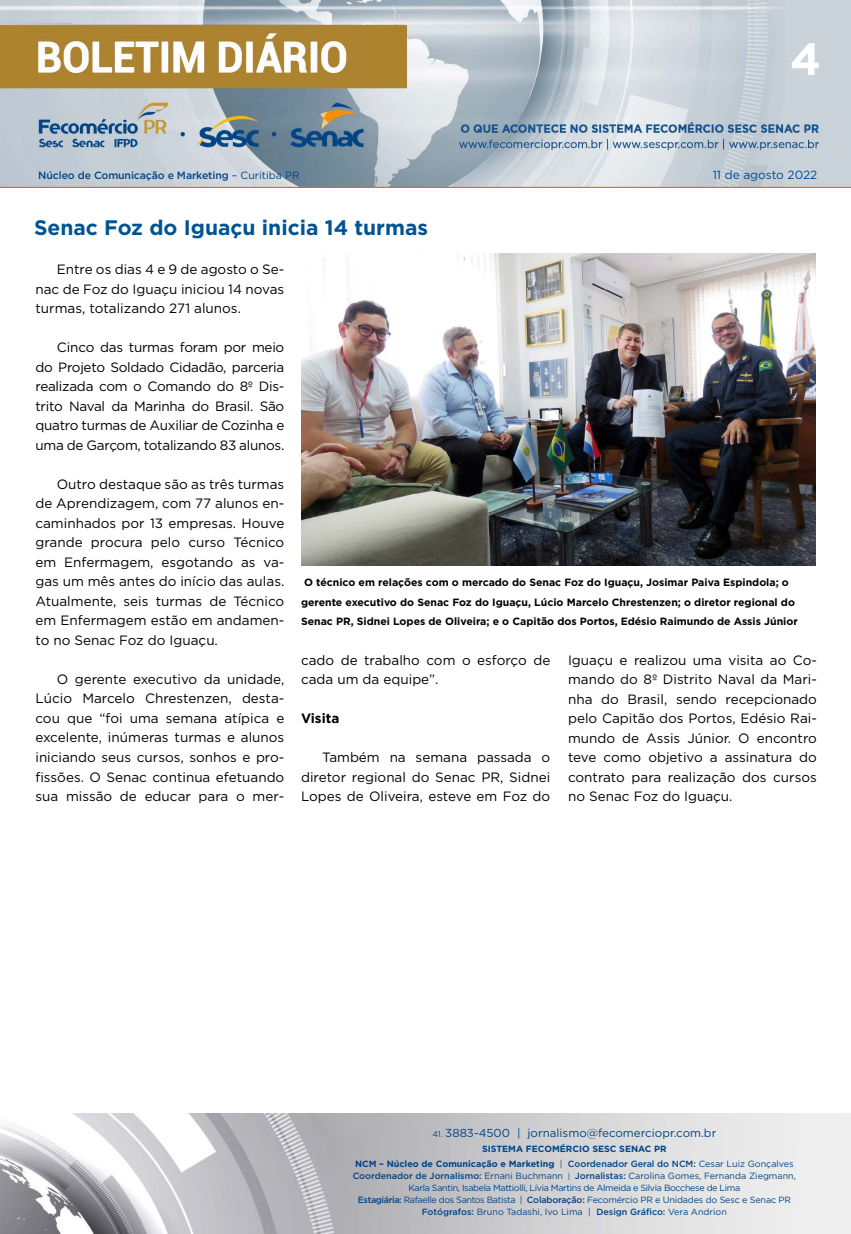
<style>
.page{position:relative;width:851px;height:1234px;background:#fff}
.page>*{position:absolute;margin:0;border:0;box-sizing:border-box;transform-origin:0 0}
.t1{font:700 45px "Gotham";color:#fff}
.t2{font:700 21px "Gotham";color:#005493}
.t3{font:13.5px/19.5px "Gotham";color:#000;text-align:justify}
.t4{font:700 13.5px "Gotham";color:#000}
.t5{font:11.85px "Gotham";color:#004a93}
.t6{font:11.55px "Gotham";color:#004587}
.t7{font:700 10.5px/19.5px "Gotham";color:#000;text-align:center}
.t8{font:500 10.5px "Gotham";letter-spacing:-.01em;color:#004587}
.t9{font:9px/12px "Gotham";letter-spacing:-.03em;color:#004587;text-align:center}
.t10{font:700 9px/15px "Gotham";color:#004587;text-align:center}
.s1{font-weight:400}
.s2{font-size:8.25px}
.s3{font-weight:500}
.s4{font-size:7.65px}
</style>
<div class="page">
<img style="left:0;top:0;width:850px;height:188px">
<img style="left:0;top:1113px;width:850px;height:120px">
<img style="left:301px;top:253px;width:514px;height:313px">
<h1 class="t1" style="left:790px;top:29px;width:33px">4</h1>
<p class="t8" style="left:38px;top:168px;width:263px">Núcleo de Comunicação e Marketing <span class="s1">– Curitiba PR</span></p>
<p class="t5" style="left:712px;top:167px;width:106px">11 de agosto 2022</p>
<h2 class="t2" style="left:34px;top:214px;width:395px">Senac Foz do Iguaçu inicia 14 turmas</h2>
<p class="t3" style="left:35px;top:259px;width:250px;text-indent:21px">Entre os dias 4 e 9 de agosto o Se&shy;nac de Foz do Iguaçu iniciou 14 novas turmas, totalizando 271 alunos.</p>
<p class="t3" style="left:35px;top:337px;width:250px;text-indent:21px">Cinco das turmas foram por meio do Projeto Soldado Cidadão, parceria realizada com o Comando do 8º Dis&shy;trito Naval da Marinha do Brasil. São quatro turmas de Auxiliar de Cozinha e uma de Garçom, totalizando 83 alunos.</p>
<p class="t3" style="left:35px;top:474px;width:250px;text-indent:21px">Outro destaque são as três turmas de Aprendizagem, com 77 alunos en&shy;caminhados por 13 empresas. Houve grande procura pelo curso Técnico em Enfermagem, esgotando as va&shy;gas um mês antes do início das aulas.<br>Atualmente, seis turmas de Técnico em Enfermagem estão em andamen&shy;to no Senac Foz do Iguaçu.</p>
<p class="t3" style="left:35px;top:669px;width:250px;text-indent:21px">O gerente executivo da unidade, Lúcio Marcelo Chrestenzen, desta&shy;cou que “foi uma semana atípica e excelente, inúmeras turmas e alunos iniciando seus cursos, sonhos e pro&shy;fissões. O Senac continua efetuando sua missão de educar para o mer-</p>
<p class="t7" style="left:301px;top:572px;width:498px">O técnico em relações com o mercado do Senac Foz do Iguaçu, Josimar Paiva Espindola; o gerente executivo do Senac Foz do Iguaçu, Lúcio Marcelo Chrestenzen; o diretor regional do<br>Senac PR, Sidnei Lopes de Oliveira; e o Capitão dos Portos, Edésio Raimundo de Assis Júnior</p>
<p class="t3" style="left:301px;top:649px;width:251px">cado de trabalho com o esforço de cada um da equipe”.</p>
<p class="t4" style="left:301px;top:709px;width:40px">Visita</p>
<p class="t3" style="left:301px;top:747px;width:251px;text-indent:21px">Também na semana passada o diretor regional do Senac PR, Sidnei Lopes de Oliveira, esteve em Foz do</p>
<p class="t3" style="left:568px;top:649px;width:250px">Iguaçu e realizou uma visita ao Co&shy;mando do 8º Distrito Naval da Mari&shy;nha do Brasil, sendo recepcionado pelo Capitão dos Portos, Edésio Rai&shy;mundo de Assis Júnior. O encontro teve como objetivo a assinatura do contrato para realização dos cursos no Senac Foz do Iguaçu.</p>
<p class="t6" style="left:432px;top:1125px;width:285px"><span class="s2">41.</span> 3883-4500 | jornalismo@fecomerciopr.com.br</p>
<p class="t10" style="left:355px;top:1141px;width:440px">SISTEMA FECOMÉRCIO SESC SENAC PR<br>NCM – Núcleo de Comunicação e Marketing <span class="s1">|</span> <span class="s3">Coordenador Geral do NCM:</span> <span class="s1">Cesar Luiz Gonçalves</span></p>
<p class="t9" style="left:353px;top:1169px;width:444px"><span class="s3">Coordenador de Jornalismo:</span> Ernani Buchmann <span class="s4">|</span> <span class="s3">Jornalistas:</span> Carolina Gomes, Fernanda Ziegmann, Karla Santin, Isabela Mattiolli, Lívia Martins de Almeida e Silvia Bocchese de Lima<br><span class="s3">Estagiária:</span> Rafaelle dos Santos Batista | <span class="s3">Colaboração:</span> Fecomércio PR e Unidades do Sesc e Senac PR <span class="s3">Fotógrafos:</span> Bruno Tadashi, Ivo Lima | <span class="s3">Design Gráfico:</span> Vera Andrion</p>
</div>
